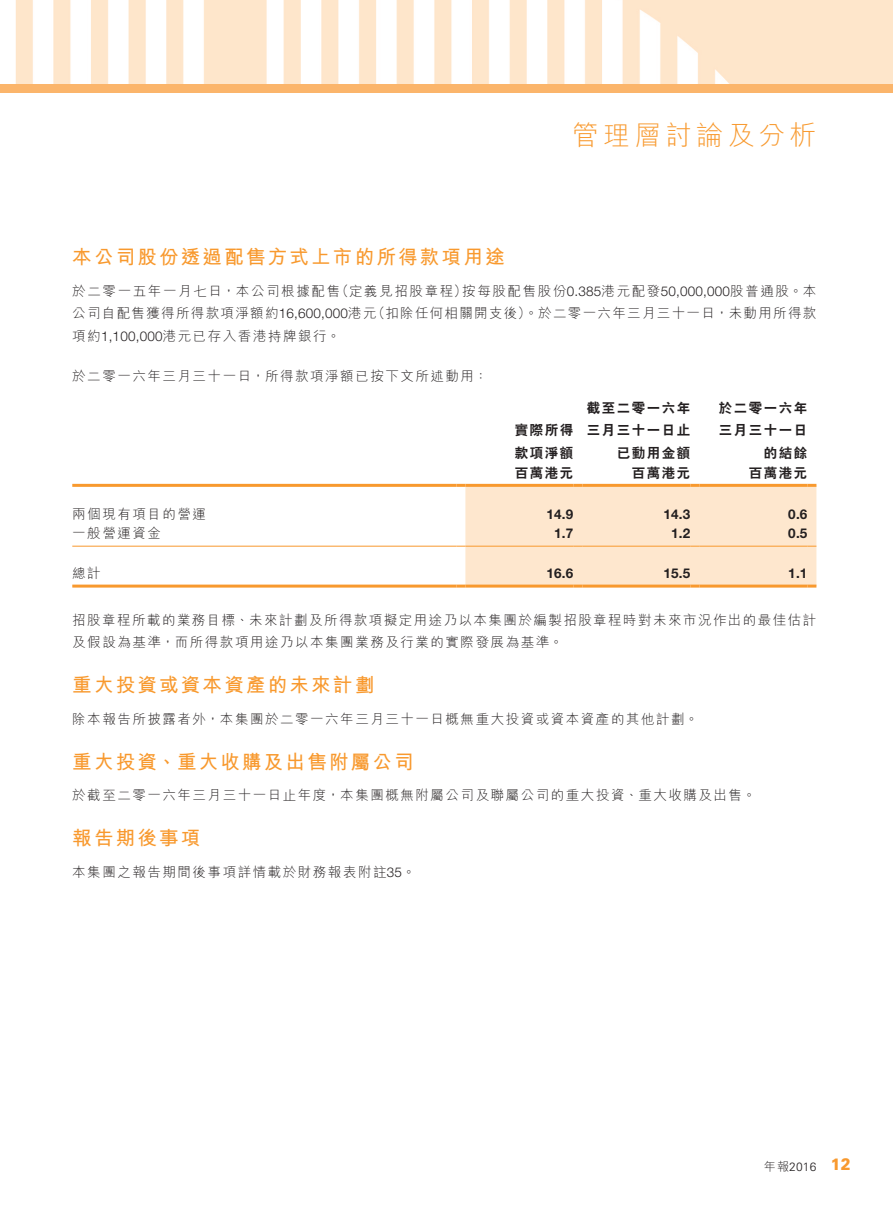
<style>
.page{position:relative;width:893px;height:1212px;background:#fff}
.page>*{position:absolute;margin:0;border:0;box-sizing:border-box;transform-origin:0 0}
.t1{font:300 27px "M Hei HK";letter-spacing:.15em;color:#f8992e}
._03_H1{font:700 19.5px "M Hei HK";letter-spacing:.115em;color:#f8992e}
.t2{font:900 16.5px "Univers LT Std";color:#f8992e;scale:.9 1}
._11_P0{font:300 13.5px/22.5px "M Hei HK";letter-spacing:.115em;color:#231f20}
._31_table_tab_6pt{font:800 13.5px/22.5px "C Hei 2 HK";letter-spacing:.115em;color:#231f20;text-align:right}
._31_table_tab_6pt-2{font:700 13.5px "Helvetica Neue LT Std";letter-spacing:.015em;color:#231f20}
._15_Table_Stub{font:300 13.5px "M Hei HK";letter-spacing:.115em;color:#231f20}
._01_Body_Text{font:800 13.5px "C Hei 2 HK";color:#231f20}
.t3{font:300 12px "Univers LT Std";color:#231f20}
.s1{font-family:"Helvetica Neue LT Std"}
.s2{font-family:"M Hei HK"}
</style>
<div class="page">
<img style="left:15px;top:0;width:878px;height:84px">
<div style="left:0;top:84px;width:893px;height:8px;background:#fbb56b"></div>
<hr style="left:72px;top:546px;width:384px;height:1px;background:#f8992e">
<hr style="left:72px;top:585px;width:384px;height:3px;background:#f8992e">
<hr style="left:72px;top:484px;width:384px;height:3px;background:#f8992e">
<svg style="left:456px;top:484px;width:360px;height:104px;background:#fde2c5"></svg>
<h1 class="t1" style="left:572px;top:116px;width:246px">管理層討論及分析</h1>
<p class="_03_H1" style="left:72px;top:243px;width:434px">本公司股份透過配售方式上市的所得款項用途</p>
<p class="_11_P0" style="left:462px;top:279px;width:356px">按每股配售股份<span class="s1">0.385</span>港元配發<span class="s1">50,000,000</span>股普通股。本</p>
<p class="_11_P0" style="left:335px;top:279px;width:133px">（定義見招股章程）</p>
<p class="_11_P0" style="left:72px;top:279px;width:269px">於二零一五年一月七日，本公司根據配售</p>
<p class="_11_P0" style="left:372px;top:301px;width:446px">（扣除任何相關開支後）。於二零一六年三月三十一日，未動用所得款</p>
<p class="_11_P0" style="left:72px;top:301px;width:306px">公司自配售獲得所得款項淨額約<span class="s1">16,600,000</span>港元項約<span class="s1">1,100,000</span>港元已存入香港持牌銀行。</p>
<p class="_11_P0" style="left:72px;top:364px;width:417px">於二零一六年三月三十一日，所得款項淨額已按下文所述動用：</p>
<p class="_15_Table_Stub" style="left:72px;top:504px;width:135px">兩個現有項目的營運</p>
<p class="_15_Table_Stub" style="left:72px;top:524px;width:90px">一般營運資金</p>
<p class="_31_table_tab_6pt" style="left:515px;top:419px;width:60px;text-align:left">實際所得款項淨額</p>
<p class="_31_table_tab_6pt" style="left:515px;top:461px;width:60px">百萬港元</p>
<p class="_31_table_tab_6pt" style="left:587px;top:397px;width:105px">截至二零一六年三月三十一日止已動用金額</p>
<p class="_31_table_tab_6pt" style="left:719px;top:397px;width:90px">於二零一六年三月三十一日的結餘</p>
<p class="_01_Body_Text" style="left:749px;top:464px;width:60px">百萬港元</p>
<p class="_31_table_tab_6pt" style="left:632px;top:461px;width:60px">百萬港元</p>
<p class="_31_table_tab_6pt-2" style="left:547px;top:505px;width:28px">14.9</p>
<p class="_31_table_tab_6pt-2" style="left:664px;top:505px;width:28px">14.3</p>
<p class="_31_table_tab_6pt-2" style="left:788px;top:505px;width:21px">0.6</p>
<p class="_31_table_tab_6pt-2" style="left:554px;top:525px;width:21px">1.7</p>
<p class="_31_table_tab_6pt-2" style="left:671px;top:525px;width:21px">1.2</p>
<p class="_31_table_tab_6pt-2" style="left:788px;top:525px;width:21px">0.5</p>
<p class="_15_Table_Stub" style="left:72px;top:564px;width:30px">總計</p>
<p class="_11_P0" style="left:72px;top:608px;width:745px">招股章程所載的業務目標、未來計劃及所得款項擬定用途乃以本集團於編製招股章程時對未來市況作出的最佳估計及假設為基準，而所得款項用途乃以本集團業務及行業的實際發展為基準。</p>
<p class="_03_H1" style="left:72px;top:671px;width:303px">重大投資或資本資產的未來計劃</p>
<p class="_11_P0" style="left:72px;top:707px;width:628px">除本報告所披露者外，本集團於二零一六年三月三十一日概無重大投資或資本資產的其他計劃。</p>
<p class="_03_H1" style="left:72px;top:747px;width:343px">重大投資、重大收購及出售附屬公司</p>
<p class="_11_P0" style="left:72px;top:783px;width:685px">於截至二零一六年三月三十一日止年度，本集團概無附屬公司及聯屬公司的重大投資、重大收購及出售。</p>
<p class="_03_H1" style="left:72px;top:824px;width:130px">報告期後事項</p>
<p class="_11_P0" style="left:72px;top:860px;width:345px">本集團之報告期間後事項詳情載於財務報表附註<span class="s1">35</span>。</p>
<p class="_31_table_tab_6pt-2" style="left:547px;top:565px;width:28px">16.6</p>
<p class="_31_table_tab_6pt-2" style="left:664px;top:565px;width:28px">15.5</p>
<p class="_31_table_tab_6pt-2" style="left:788px;top:565px;width:21px">1.1</p>
<p class="t3" style="left:764px;top:1159px;width:54px"><span class="s2">年報</span>2016</p>
<p class="t2" style="left:831px;top:1154px;width:24px">12</p>
</div>
